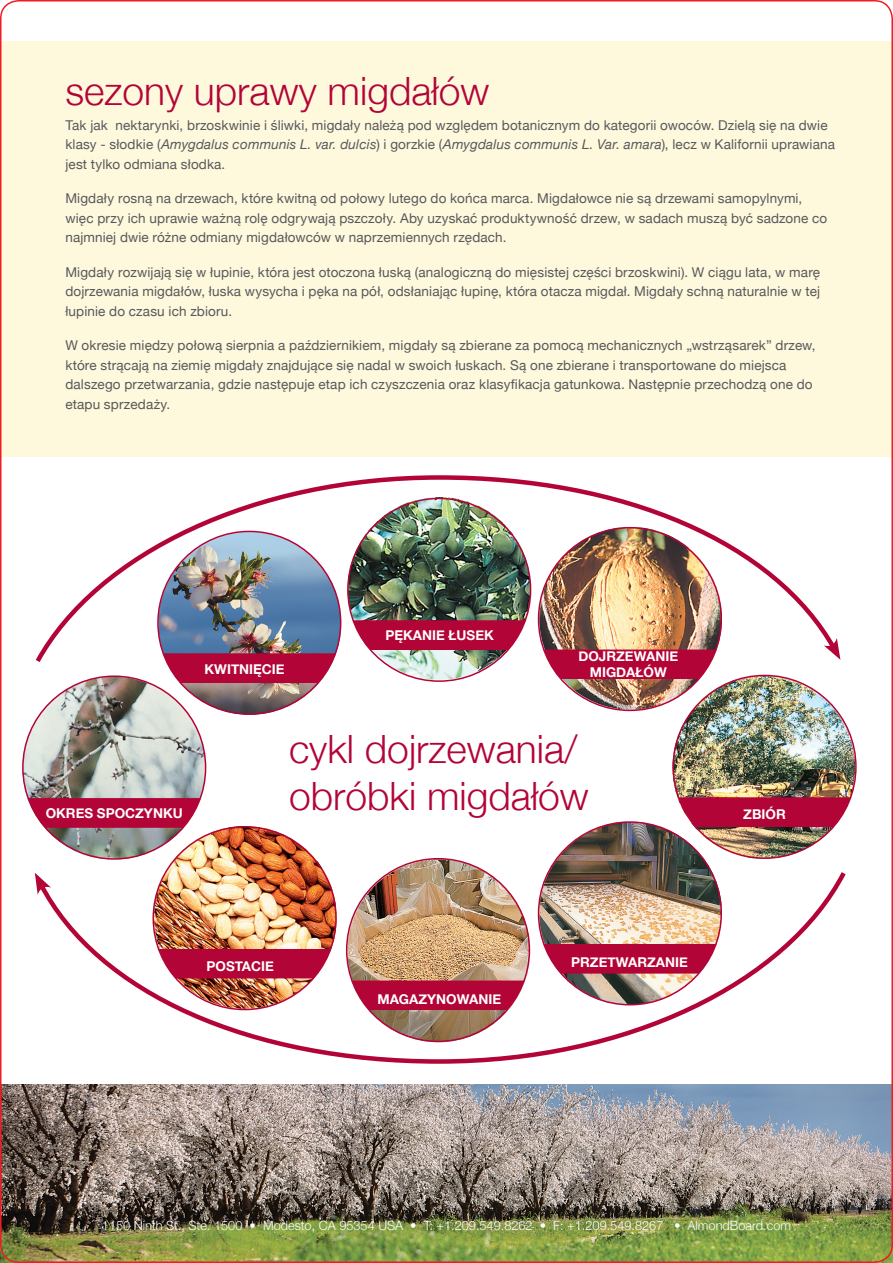
<style>
.page{position:relative;width:893px;height:1263px;background:#fff}
.page>*{position:absolute;margin:0;border:0;box-sizing:border-box;transform-origin:0 0}
.t1{font:300 39px/46.8px "Helvetica Neue";color:#b30437}
.t2{font:13.5px/19.5px "Helvetica Neue";letter-spacing:.01em;color:#57585a}
.t3{font:700 13.5px/16.5px "Helvetica Neue";color:#fff;text-align:center}
.t4{font:300 12.75px "Helvetica Neue";color:#fff}
.s1{font-style:italic}
</style>
<div class="page">
<img style="left:348px;top:497px;width:183px;height:183px;border-radius:91px">
<img style="left:539px;top:527px;width:183px;height:183px;border-radius:91px">
<div style="left:551px;top:667px;width:158px;height:12px;background:#b30437"></div>
<img style="left:539px;top:822px;width:183px;height:183px;border-radius:91px">
<img style="left:0;top:1084px;width:893px;height:179px">
<div style="left:0;top:42px;width:893px;height:415px;background:#fef8dd"></div>
<img style="left:35px;top:475px;width:796px;height:192px">
<svg style="left:824px;top:638px;width:16px;height:22px"></svg>
<img style="left:158px;top:532px;width:183px;height:183px;border-radius:91px">
<img style="left:22px;top:677px;width:183px;height:182px;border-radius:91px">
<img style="left:672px;top:676px;width:183px;height:183px;border-radius:91px">
<svg style="left:678px;top:797px;width:173px;height:30px;background:#b81946"></svg>
<svg style="left:28px;top:798px;width:172px;height:30px;background:#b81846"></svg>
<img style="left:154px;top:826px;width:183px;height:183px;border-radius:91px">
<svg style="left:163px;top:653px;width:172px;height:30px;background:#b71746"></svg>
<img style="left:44px;top:867px;width:802px;height:197px">
<svg style="left:35px;top:873px;width:16px;height:22px"></svg>
<p class="t1" style="left:65px;top:67px;width:426px">sezony uprawy migdałów</p>
<p class="t2" style="left:65px;top:115px;width:771px">Tak jak nektarynki, brzoskwinie i śliwki, migdały należą pod względem botanicznym do kategorii owoców. Dzielą się na dwie klasy - słodkie (<span class="s1">Amygdalus communis L. var. dulcis</span>) i gorzkie (<span class="s1">Amygdalus communis L. Var. amara</span>), lecz w Kalifornii uprawiana jest tylko odmiana słodka.</p>
<p class="t2" style="left:65px;top:188px;width:763px">Migdały rosną na drzewach, które kwitną od połowy lutego do końca marca. Migdałowce nie są drzewami samopylnymi, więc przy ich uprawie ważną rolę odgrywają pszczoły. Aby uzyskać produktywność drzew, w sadach muszą być sadzone co najmniej dwie różne odmiany migdałowców w naprzemiennych rzędach.</p>
<p class="t2" style="left:65px;top:262px;width:756px;text-align:justify">Migdały rozwijają się w łupinie, która jest otoczona łuską (analogiczną do mięsistej części brzoskwini). W ciągu lata, w marę dojrzewania migdałów, łuska wysycha i pęka na pół, odsłaniając łupinę, która otacza migdał. Migdały schną naturalnie w tej łupinie do czasu ich zbioru.</p>
<p class="t2" style="left:65px;top:335px;width:752px">W okresie między połową sierpnia a październikiem, migdały są zbierane za pomocą mechanicznych „wstrząsarek” drzew, które strącają na ziemię migdały znajdujące się nadal w swoich łuskach. Są one zbierane i transportowane do miejsca dalszego przetwarzania, gdzie następuje etap ich czyszczenia oraz klasyfikacja gatunkowa. Następnie przechodzą one do etapu sprzedaży.</p>
<p class="t3" style="left:46px;top:805px;width:139px">OKRES SPOCZYNKU</p>
<p class="t3" style="left:205px;top:661px;width:82px">KWITNIĘCIE</p>
<p class="t3" style="left:385px;top:627px;width:110px">PĘKANIE ŁUSEK</p>
<p class="t3" style="left:578px;top:647px;width:101px">DOJRZEWANIE<br>MIGDAŁÓW</p>
<p class="t1" style="left:289px;top:725px;width:301px">cykl dojrzewania/ obróbki migdałów</p>
<p class="t3" style="left:206px;top:957px;width:69px">POSTACIE</p>
<p class="t3" style="left:377px;top:990px;width:125px">MAGAZYNOWANIE</p>
<p class="t3" style="left:571px;top:954px;width:118px">PRZETWARZANIE</p>
<p class="t3" style="left:743px;top:805px;width:44px">ZBIÓR</p>
<p class="t4" style="left:102px;top:1218px;width:691px">1150 Ninth St., Ste. 1500 • Modesto, CA 95354 USA • T: +1.209.549.8262 • F: +1.209.549.8267 • AlmondBoard.com</p>
</div>
